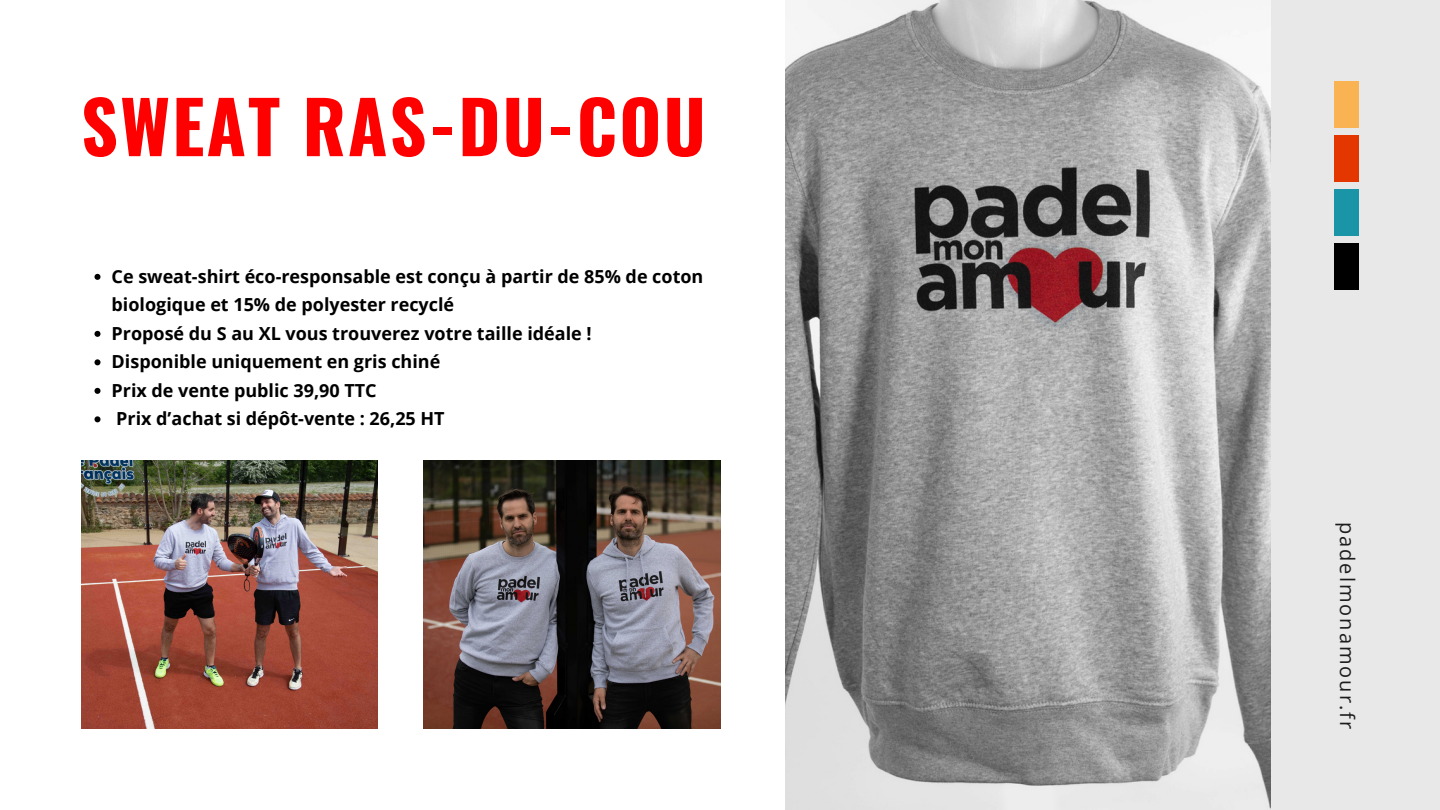
<style>
.page{position:relative;width:1440px;height:810px;background:#fff}
.page>*{position:absolute;margin:0;border:0;box-sizing:border-box;transform-origin:0 0}
.t1{font:700 72px "Oswald";letter-spacing:.03em;color:#f00}
.t2{font:20px "Open Sans";letter-spacing:.1em;color:#000}
.t3{font:700 18px/28.5px "Open Sans";color:#000}
</style>
<div class="page">
<svg style="left:94px;top:274px;width:6px;height:6px"></svg>
<svg style="left:94px;top:331px;width:6px;height:6px"></svg>
<svg style="left:94px;top:359px;width:6px;height:6px"></svg>
<svg style="left:94px;top:388px;width:6px;height:6px"></svg>
<svg style="left:94px;top:416px;width:6px;height:6px"></svg>
<img style="left:81px;top:460px;width:296px;height:269px">
<img style="left:424px;top:460px;width:296px;height:269px">
<div style="left:1271px;top:0;width:169px;height:810px;background:#e8e8e8"></div>
<img style="left:785px;top:0;width:486px;height:810px">
<div style="left:1335px;top:81px;width:24px;height:46px;background:#f9b353"></div>
<div style="left:1335px;top:189px;width:24px;height:46px;background:#1a95a8"></div>
<div style="left:1335px;top:135px;width:24px;height:46px;background:#e43700"></div>
<div style="left:1335px;top:243px;width:24px;height:46px;background:#000"></div>
<p class="t1" style="left:81px;top:70px;width:626px">SWEAT RAS-DU-COU</p>
<p class="t3" style="left:112px;top:262px;width:593px">Ce sweat-shirt éco-responsable est conçu à partir de 85% de coton biologique et 15% de polyester recyclé</p>
<p class="t3" style="left:112px;top:319px;width:482px">Proposé du S au XL vous trouverez votre taille idéale !</p>
<p class="t3" style="left:112px;top:347px;width:330px">Disponible uniquement en gris chiné</p>
<p class="t3" style="left:112px;top:376px;width:267px">Prix de vente public 39,90 TTC</p>
<p class="t3" style="left:116px;top:404px;width:330px">Prix d’achat si dépôt-vente : 26,25 HT</p>
<p class="t2" style="left:1362px;top:522px;width:209px;rotate:90deg">padelmonamour.fr</p>
</div>
